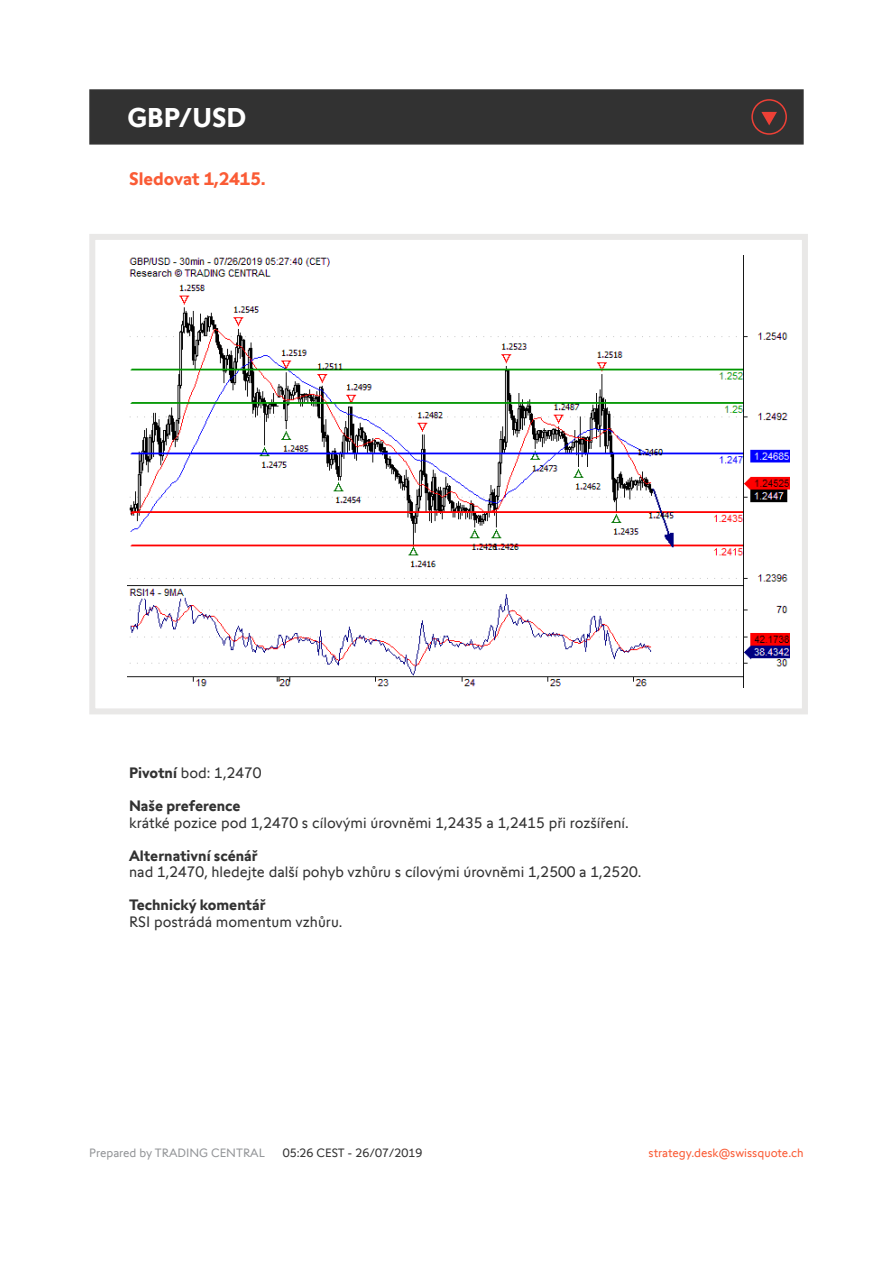
<style>
.page{position:relative;width:893px;height:1263px;background:#fff}
.page>*{position:absolute;margin:0;border:0;box-sizing:border-box;transform-origin:0 0}
.t1{font:700 27px "Swissquote CT";color:#fff}
.t2{font:700 18px "Swissquote CT";color:#fa5b35}
.t3{font:15px "Swissquote CT";color:#323232}
.t4{font:700 15px "Swissquote CT";color:#323232}
.t5{font:12px "Swissquote CT";color:#fa5b35}
.t6{font:12px "Swissquote CT";color:#939598}
.t7{font:12px "Swissquote CT";color:#323232}
.s1{font-weight:700}
</style>
<div class="page">
<div style="left:89px;top:234px;width:719px;height:480px;border:6px solid #e9e8e7"></div>
<div style="left:89px;top:89px;width:715px;height:56px;background:#323232;border:2px solid #323232"></div>
<img style="left:128px;top:255px;width:661px;height:432px">
<svg style="left:751px;top:99px;width:36px;height:36px"></svg>
<h1 class="t1" style="left:128px;top:101px;width:120px">GBP/USD</h1>
<p class="t2" style="left:129px;top:168px;width:138px">Sledovat 1,2415.</p>
<p class="t3" style="left:129px;top:764px;width:134px"><span class="s1">Pivotní</span> bod: 1,2470</p>
<p class="t4" style="left:129px;top:797px;width:113px">Naše preference</p>
<p class="t3" style="left:129px;top:814px;width:501px">krátké pozice pod 1,2470 s cílovými úrovněmi 1,2435 a 1,2415 při rozšíření.</p>
<p class="t4" style="left:129px;top:846px;width:130px">Alternativní scénář</p>
<p class="t3" style="left:129px;top:863px;width:514px">nad 1,2470, hledejte další pohyb vzhůru s cílovými úrovněmi 1,2500 a 1,2520.</p>
<p class="t4" style="left:129px;top:896px;width:138px">Technický komentář</p>
<p class="t3" style="left:129px;top:913px;width:215px">RSI postrádá momentum vzhůru.</p>
<p class="t6" style="left:89px;top:1145px;width:177px">Prepared by TRADING CENTRAL</p>
<p class="t7" style="left:283px;top:1145px;width:141px">05:26 CEST - 26/07/2019</p>
<p class="t5" style="left:649px;top:1145px;width:157px">strategy.desk@swissquote.ch</p>
</div>
